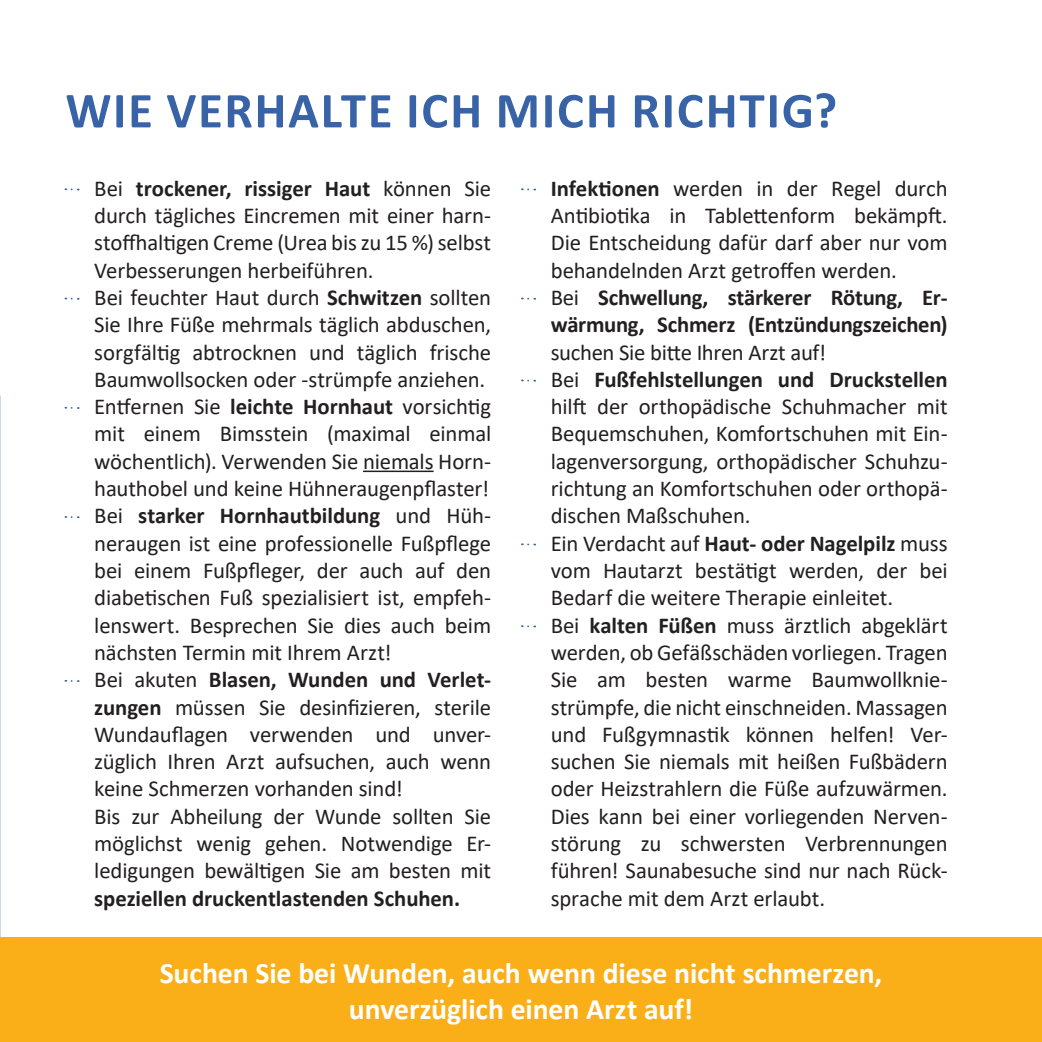
<style>
.page{position:relative;width:1042px;height:1042px;background:#fff}
.page>*{position:absolute;margin:0;border:0;box-sizing:border-box;transform-origin:0 0}
.t1{font:700 50.75px "Calibri";letter-spacing:.035em;color:#3863a7}
.t2{font:700 29.75px/35.7px "Calibri";letter-spacing:-.005em;color:#fff;text-align:center}
.t3{font:22.75px/27.3px "Calibri";letter-spacing:-.01em;color:#231f20}
.t4{font:700 22.75px "Calibri";letter-spacing:-.005em;color:#231f20}
.s1{font-weight:700}
</style>
<div class="page">
<hr style="left:363px;top:470px;width:71px;height:2px;background:#231f20">
<svg style="left:522px;top:298px;width:13px;height:2px"></svg>
<svg style="left:522px;top:625px;width:13px;height:2px"></svg>
<div style="left:0;top:938px;width:1042px;height:104px;background:#faaf18"></div>
<h1 class="t1" style="left:65px;top:75px;width:773px">WIE VERHALTE ICH MICH RICHTIG?</h1>
<p class="t3" style="left:94px;top:174px;width:398px">Bei <span class="s1">trockener, rissiger Haut</span> können Sie durch tägliches Eincremen mit einer harn&shy;stoffhaltigen Creme (Urea bis zu 15 %) selbst Verbesserungen herbeiführen.<br>Bei feuchter Haut durch <span class="s1">Schwitzen</span> sollten Sie Ihre Füße mehrmals täglich abduschen, sorgfältig abtrocknen und täglich frische Baumwollsocken oder -strümpfe anziehen.<br>Entfernen Sie <span class="s1">leichte Hornhaut</span> vorsichtig mit einem Bimsstein (maximal einmal wöchentlich). Verwenden Sie niemals Horn&shy;hauthobel und keine Hühneraugenpflaster!<br>Bei <span class="s1">starker Hornhautbildung</span> und Hüh&shy;neraugen ist eine professionelle Fußpflege bei einem Fußpfleger, der auch auf den diabetischen Fuß spezialisiert ist, empfeh&shy;lenswert. Besprechen Sie dies auch beim nächsten Termin mit Ihrem Arzt!<br>Bei akuten <span class="s1">Blasen, Wunden und Verlet&shy;zungen</span> müssen Sie desinfizieren, sterile Wundauflagen verwenden und unver&shy;züglich Ihren Arzt aufsuchen, auch wenn keine Schmerzen vorhanden sind!<br>Bis zur Abheilung der Wunde sollten Sie möglichst wenig gehen. Notwendige Er&shy;ledigungen bewältigen Sie am besten mit</p>
<p class="t4" style="left:94px;top:882px;width:367px">speziellen druckentlastenden Schuhen.</p>
<p class="t3" style="left:551px;top:174px;width:398px"><span class="s1">Infektionen</span> werden in der Regel durch Antibiotika in Tablettenform bekämpft.<br>Die Entscheidung dafür darf aber nur vom behandelnden Arzt getroffen werden.<br>Bei <span class="s1">Schwellung, stärkerer Rötung, Er&shy;wärmung, Schmerz (Entzündungszeichen)</span></p>
<p class="t3" style="left:551px;top:338px;width:398px">suchen Sie bitte Ihren Arzt auf!<br>Bei <span class="s1">Fußfehlstellungen und Druckstellen </span>hilft der orthopädische Schuhmacher mit Bequemschuhen, Komfortschuhen mit Ein&shy;lagenversorgung, orthopädischer Schuhzu&shy;richtung an Komfortschuhen oder orthopä&shy;dischen Maßschuhen.<br>Ein Verdacht auf <span class="s1">Haut- oder Nagelpilz</span> muss vom Hautarzt bestätigt werden, der bei Bedarf die weitere Therapie einleitet.<br>Bei <span class="s1">kalten Füßen</span> muss ärztlich abgeklärt werden, ob Gefäßschäden vorliegen. Tragen Sie am besten warme Baumwollknie&shy;strümpfe, die nicht einschneiden. Massagen und Fußgymnastik können helfen! Ver&shy;suchen Sie niemals mit heißen Fußbädern oder Heizstrahlern die Füße aufzuwärmen.<br>Dies kann bei einer vorliegenden Nerven&shy;störung zu schwersten Verbrennungen führen! Saunabesuche sind nur nach Rück&shy;sprache mit dem Arzt erlaubt.</p>
<h2 class="t2" style="left:160px;top:955px;width:724px">Suchen Sie bei Wunden, auch wenn diese nicht schmerzen, unverzüglich einen Arzt auf!</h2>
</div>
